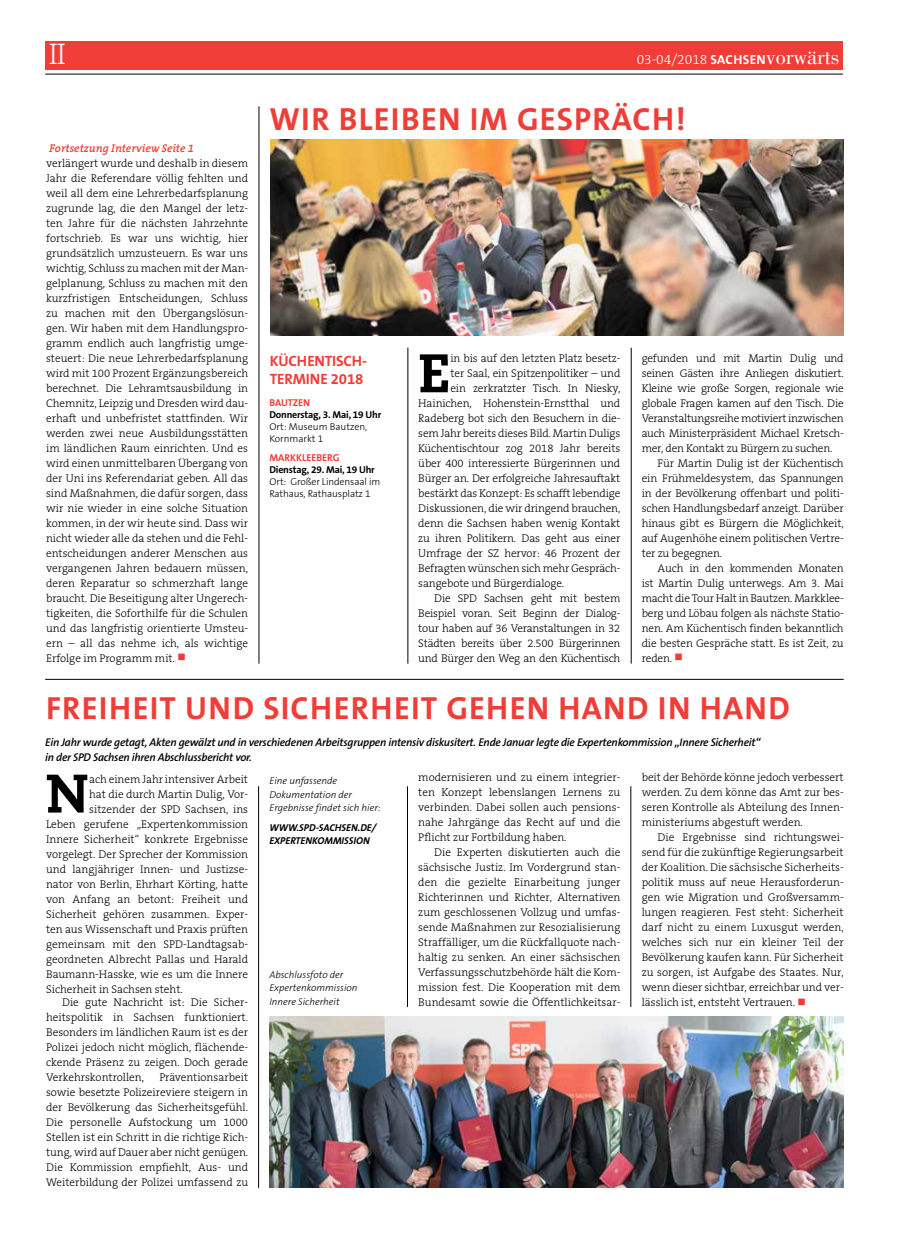
<style>
.page{position:relative;width:904px;height:1241px;background:#fff}
.page>*{position:absolute;margin:0;border:0;box-sizing:border-box;transform-origin:0 0}
.t1{font:800 54.12px "Caecilia";color:#000}
.t2{font:700 32.12px "The Sans B7";letter-spacing:.035em;color:#f13d37}
.t3{font:300 30px "The Serif B3";color:#fff}
.t4{font:700 15px/17.5px "The Sans B7";letter-spacing:-.01em;color:#f13d37}
.t5{font:300 13.75px "The Serif B3";color:#fff}
.t6{font:300 11.25px/15px "The Serif B3";letter-spacing:-.01em;color:#000;text-align:justify}
.t7{font:italic 600 11.25px/15px "SPD The Sans";letter-spacing:-.02em;color:#000}
.t8{font:italic 600 11.25px "The Serif B6";color:#f13d37}
.t9{font:italic 300 10px/13.8px "The Sans B3";color:#000}
.t10{font:300 10px/12px "The Sans B3";letter-spacing:-.01em;color:#000}
.t11{font:700 10px "The Sans B7";letter-spacing:-.02em;color:#000}
.t12{font:italic 700 10px/12.5px "The Sans B7";color:#000}
.t13{font:700 10px "The Sans B7";color:#f13d37}
.s1{font-family:"The Sans B7";font-weight:700;font-size:13.12px}
.s2{font-family:"Bodoni";font-weight:400;font-size:22.5px}
.s3{color:#f13d37}
</style>
<div class="page">
<hr style="left:259px;top:106px;width:1px;height:557px;background:#000">
<hr style="left:407px;top:347px;width:1px;height:316px;background:#000">
<hr style="left:631px;top:347px;width:1px;height:316px;background:#000">
<hr style="left:45px;top:679px;width:798px;height:1px;background:#000">
<div style="left:45px;top:41px;width:797px;height:28px;background:#f13d37"></div>
<hr style="left:45px;top:74px;width:797px;height:1px;background:#000">
<img style="left:269px;top:1016px;width:574px;height:171px">
<img style="left:271px;top:139px;width:572px;height:196px">
<hr style="left:258px;top:786px;width:1px;height:401px;background:#000">
<hr style="left:407px;top:786px;width:1px;height:220px;background:#000">
<hr style="left:630px;top:786px;width:1px;height:220px;background:#000">
<h3 class="t3" style="left:49px;top:38px;width:19px">II</h3>
<p class="t5" style="left:636px;top:52px;width:204px">03-04/2018 <span class="s1">SACHSEN</span><span class="s2">vorwärts</span></p>
<p class="t8" style="left:49px;top:142px;width:146px">Fortsetzung Interview Seite 1</p>
<h2 class="t2" style="left:269px;top:102px;width:418px">WIR BLEIBEN IM GESPRÄCH!</h2>
<p class="t6" style="left:46px;top:156px;width:204px">verlängert wurde und deshalb in diesem Jahr die Referendare völlig fehlten und weil all dem eine Lehrerbedarfsplanung zugrunde lag, die den Mangel der letz&shy;ten Jahre für die nächsten Jahrzehnte fortschrieb. Es war uns wichtig, hier grundsätzlich umzusteuern. Es war uns wichtig, Schluss zu machen mit der Man&shy;gelplanung, Schluss zu machen mit den kurzfristigen Entscheidungen, Schluss zu machen mit den Übergangslösun&shy;gen. Wir haben mit dem Handlungspro&shy;gramm endlich auch langfristig umge&shy;steuert: Die neue Lehrerbedarfsplanung wird mit 100 Prozent Ergänzungsbereich berechnet. Die Lehramtsausbildung in Chemnitz, Leipzig und Dresden wird dau&shy;erhaft und unbefristet stattfinden. Wir werden zwei neue Ausbildungsstätten im ländlichen Raum einrichten. Und es wird einen unmittelbaren Übergang von der Uni ins Referendariat geben. All das sind Maßnahmen, die dafür sorgen, dass wir nie wieder in eine solche Situation kommen, in der wir heute sind. Dass wir nicht wieder alle da stehen und die Fehl&shy;entscheidungen anderer Menschen aus vergangenen Jahren bedauern müssen, deren Reparatur so schmerzhaft lange braucht. Die Beseitigung alter Ungerech&shy;tigkeiten, die Soforthilfe für die Schulen und das langfristig orientierte Umsteu&shy;ern – all das nehme ich, als wichtige Erfolge im Programm mit. <span class="s3">■</span></p>
<h3 class="t4" style="left:270px;top:353px;width:99px">KÜCHENTISCH-<br>TERMINE 2018</h3>
<h1 class="t1" style="left:418px;top:340px;width:34px">E</h1>
<p class="t6" style="left:450px;top:351px;width:171px">in bis auf den letzten Platz besetz-</p>
<p class="t6" style="left:641px;top:351px;width:203px">gefunden und mit Martin Dulig und seinen Gästen ihre Anliegen diskutiert.<br>Kleine wie große Sorgen, regionale wie globale Fragen kamen auf den Tisch. Die Veranstaltungsreihe motiviert inzwischen auch Ministerpräsident Michael Kretsch&shy;mer, den Kontakt zu Bürgern zu suchen.</p>
<p class="t6" style="left:641px;top:456px;width:203px;text-indent:16px">Für Martin Dulig ist der Küchentisch ein Frühmeldesystem, das Spannungen in der Bevölkerung offenbart und politi&shy;schen Handlungsbedarf anzeigt. Darüber hinaus gibt es Bürgern die Möglichkeit, auf Augenhöhe einem politischen Vertre&shy;ter zu begegnen.</p>
<p class="t6" style="left:641px;top:561px;width:203px;text-indent:16px">Auch in den kommenden Monaten ist Martin Dulig unterwegs. Am 3. Mai macht die Tour Halt in Bautzen. Markklee&shy;berg und Löbau folgen als nächste Statio&shy;nen. Am Küchentisch finden bekanntlich die besten Gespräche statt. Es ist Zeit, zu reden. <span class="s3">■</span></p>
<h2 class="t2" style="left:46px;top:690px;width:745px">FREIHEIT UND SICHERHEIT GEHEN HAND IN HAND</h2>
<p class="t6" style="left:450px;top:366px;width:171px">ter Saal, ein Spitzenpolitiker – und</p>
<p class="t6" style="left:450px;top:381px;width:171px">ein zerkratzter Tisch. In Niesky,</p>
<p class="t6" style="left:418px;top:396px;width:203px">Hainichen, Hohenstein-Ernstthal und</p>
<p class="t6" style="left:418px;top:411px;width:203px">Radeberg bot sich den Besuchern in die-</p>
<p class="t6" style="left:418px;top:426px;width:203px">sem Jahr bereits dieses Bild. Martin Duligs</p>
<p class="t6" style="left:418px;top:441px;width:203px">Küchentischtour zog 2018 Jahr bereits</p>
<p class="t6" style="left:418px;top:456px;width:203px">über 400 interessierte Bürgerinnen und</p>
<p class="t6" style="left:418px;top:471px;width:203px">Bürger an. Der erfolgreiche Jahresauftakt</p>
<p class="t6" style="left:418px;top:486px;width:203px">bestärkt das Konzept: Es schafft lebendige</p>
<p class="t6" style="left:418px;top:501px;width:203px">Diskussionen, die wir dringend brauchen,</p>
<p class="t6" style="left:418px;top:516px;width:203px">denn die Sachsen haben wenig Kontakt</p>
<p class="t6" style="left:418px;top:531px;width:203px">zu ihren Politikern. Das geht aus einer</p>
<p class="t6" style="left:418px;top:546px;width:203px">Umfrage der SZ hervor: 46 Prozent der</p>
<p class="t6" style="left:418px;top:561px;width:204px">Befragten wünschen sich mehr Gespräch-</p>
<p class="t6" style="left:418px;top:576px;width:147px">sangebote und Bürgerdialoge.</p>
<p class="t6" style="left:434px;top:591px;width:188px">Die SPD Sachsen geht mit bestem</p>
<p class="t6" style="left:418px;top:606px;width:203px">Beispiel voran. Seit Beginn der Dialog-</p>
<p class="t6" style="left:418px;top:621px;width:203px">tour haben auf 36 Veranstaltungen in 32</p>
<p class="t6" style="left:418px;top:636px;width:203px">Städten bereits über 2.500 Bürgerinnen</p>
<p class="t6" style="left:418px;top:651px;width:203px">und Bürger den Weg an den Küchentisch</p>
<p class="t13" style="left:269px;top:397px;width:42px">BAUTZEN</p>
<p class="t11" style="left:269px;top:409px;width:113px">Donnerstag, 3. Mai, 19 Uhr</p>
<p class="t10" style="left:269px;top:421px;width:99px">Ort: Museum Bautzen,<br>Kornmarkt 1</p>
<p class="t13" style="left:269px;top:451px;width:72px">MARKKLEEBERG</p>
<p class="t11" style="left:269px;top:463px;width:107px">Dienstag, 29. Mai, 19 Uhr</p>
<p class="t10" style="left:269px;top:475px;width:113px">Ort: Großer Lindensaal im<br>Rathaus, Rathausplatz 1</p>
<p class="t7" style="left:45px;top:734px;width:716px">Ein Jahr wurde getagt, Akten gewälzt und in verschiedenen Arbeitsgruppen intensiv diskusitert. Ende Januar legte die Expertenkommission „Innere Sicherheit“ in der SPD Sachsen ihren Abschlussbericht vor.</p>
<h1 class="t1" style="left:46px;top:760px;width:45px">N</h1>
<p class="t6" style="left:89px;top:771px;width:160px">ach einem Jahr intensiver Arbeit</p>
<p class="t6" style="left:89px;top:786px;width:160px">hat die durch Martin Dulig, Vor-</p>
<p class="t6" style="left:89px;top:801px;width:160px">sitzender der SPD Sachsen, ins</p>
<p class="t6" style="left:46px;top:816px;width:203px">Leben gerufene „Expertenkommission</p>
<p class="t6" style="left:46px;top:831px;width:203px">Innere Sicherheit“ konkrete Ergebnisse</p>
<p class="t6" style="left:46px;top:846px;width:203px">vorgelegt. Der Sprecher der Kommission</p>
<p class="t6" style="left:46px;top:861px;width:203px">und langjähriger Innen- und Justizse-</p>
<p class="t6" style="left:46px;top:876px;width:203px">nator von Berlin, Ehrhart Körting, hatte</p>
<p class="t6" style="left:46px;top:891px;width:203px">von Anfang an betont: Freiheit und</p>
<p class="t6" style="left:46px;top:906px;width:203px">Sicherheit gehören zusammen. Exper-</p>
<p class="t6" style="left:46px;top:921px;width:203px">ten aus Wissenschaft und Praxis prüften</p>
<p class="t6" style="left:46px;top:936px;width:203px">gemeinsam mit den SPD-Landtagsab-</p>
<p class="t6" style="left:46px;top:951px;width:203px">geordneten Albrecht Pallas und Harald</p>
<p class="t6" style="left:46px;top:966px;width:203px">Baumann-Hasske, wie es um die Innere</p>
<p class="t6" style="left:46px;top:981px;width:138px">Sicherheit in Sachsen steht.</p>
<p class="t6" style="left:46px;top:995px;width:203px;text-indent:16px">Die gute Nachricht ist: Die Sicher&shy;heitspolitik in Sachsen funktioniert.<br>Besonders im ländlichen Raum ist es der Polizei jedoch nicht möglich, flächende&shy;ckende Präsenz zu zeigen. Doch gerade Verkehrskontrollen,</p>
<p class="t6" style="left:46px;top:1070px;width:204px;text-indent:113px">Präventionsarbeit sowie besetzte Polizeireviere steigern in der Bevölkerung das Sicherheitsgefühl.<br>Die personelle Aufstockung um 1000<br>Stellen ist ein Schritt in die richtige Rich&shy;tung, wird auf Dauer aber nicht genügen.<br>Die Kommission empfiehlt, Aus- und Weiterbildung der Polizei umfassend zu</p>
<p class="t9" style="left:269px;top:773px;width:113px">Eine unfassende<br>Dokumentation der<br>Ergebnisse findet sich hier:</p>
<p class="t12" style="left:269px;top:821px;width:108px">WWW.SPD-SACHSEN.DE/<br>EXPERTENKOMMISSION</p>
<p class="t9" style="left:269px;top:967px;width:90px">Abschlussfoto der<br>Expertenkommission<br>Innere Sicherheit</p>
<p class="t6" style="left:418px;top:770px;width:203px">modernisieren und zu einem integrier&shy;ten Konzept lebenslangen Lernens zu verbinden. Dabei sollen auch pensions&shy;nahe Jahrgänge das Recht auf und die Pflicht zur Fortbildung haben.</p>
<p class="t6" style="left:418px;top:845px;width:203px;text-indent:16px">Die Experten diskutierten auch die sächsische Justiz. Im Vordergrund stan&shy;den die gezielte Einarbeitung junger Richterinnen und Richter, Alternativen zum geschlossenen Vollzug und umfas&shy;sende Maßnahmen zur Resozialisierung Straffälliger, um die Rückfallquote nach&shy;haltig zu senken. An einer sächsischen Verfassungsschutzbehörde hält die Kom&shy;mission fest. Die Kooperation mit dem Bundesamt sowie die Öffentlichkeitsar-</p>
<p class="t6" style="left:641px;top:770px;width:203px">beit der Behörde könne jedoch verbessert werden. Zu dem könne das Amt zur bes&shy;seren Kontrolle als Abteilung des Innen&shy;ministeriums abgestuft werden.</p>
<p class="t6" style="left:641px;top:830px;width:203px;text-indent:16px">Die Ergebnisse sind richtungswei&shy;send für die zukünftige Regierungsarbeit der Koalition. Die sächsische Sicherheits&shy;politik muss auf neue Herausforderun&shy;gen wie Migration und Großversamm&shy;lungen reagieren. Fest steht: Sicherheit darf nicht zu einem Luxusgut werden, welches sich nur ein kleiner Teil der Bevölkerung kaufen kann. Für Sicherheit zu sorgen, ist Aufgabe des Staates. Nur, wenn dieser sichtbar, erreichbar und ver&shy;lässlich ist, entsteht Vertrauen. <span class="s3">■</span></p>
</div>
